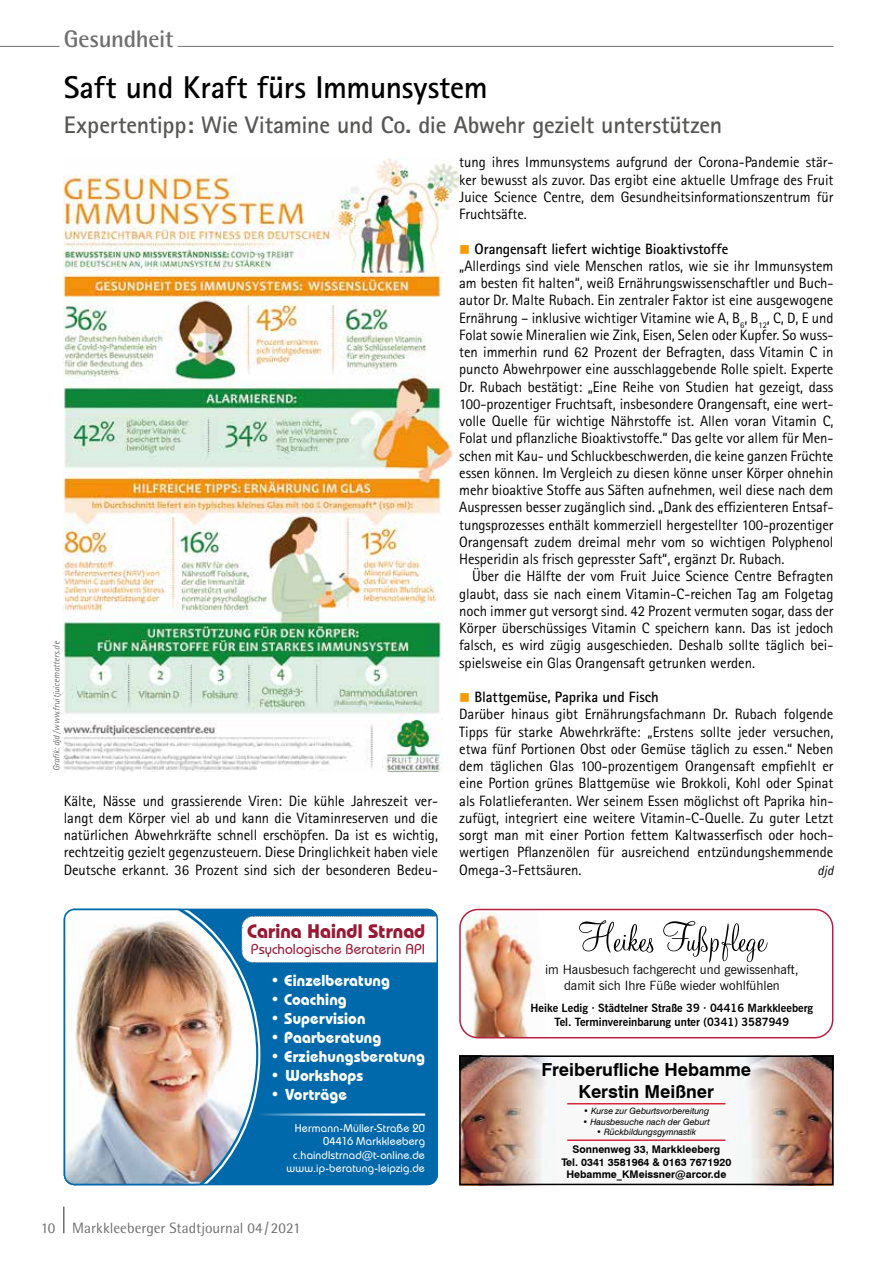
<style>
.page{position:relative;width:893px;height:1263px;background:#fff}
.page>*{position:absolute;margin:0;border:0;box-sizing:border-box;transform-origin:0 0}
.t1{font:700 31.5px "Rotis Sans Serif";letter-spacing:-.005em;color:#000}
.t2{font:700 24px "Rotis Sans Serif";letter-spacing:-.015em;color:#575756}
.t3{font:700 24px "Rotis Semi Sans";letter-spacing:-.015em;color:#706f6f}
.t4{font:700 19.5px "Bauhaus IT Cby BT";letter-spacing:.005em;color:#991834}
.t5{font:700 18px/21.6px "Swiss 721 BT";color:#000;text-align:center}
.t6{font:700 15.75px "Bauhaus IT Cby BT";letter-spacing:.01em;color:#fff}
.t7{font:15px/17.2px "Rotis Sans Serif";letter-spacing:-.005em;color:#000;text-align:justify}
.t8{font:15px "Rotis Semi Sans";color:#706f6f}
.t9{font:500 14.25px "Bauhaus IT Cby BT";letter-spacing:.005em;color:#991834}
.t10{font:italic 13.5px "Rotis Sans Serif";color:#000}
.t11{font:12.75px/15.5px "News Gothic BT";color:#000;text-align:center}
.t12{font:500 11.25px/13.5px "Bauhaus IT Cby BT";letter-spacing:.015em;color:#fff;text-align:right}
.t13{font:700 11.25px/13.5px "News Gothic BT";color:#000;text-align:center}
.t14{font:700 10.5px/12.6px "Swiss 721 BT";color:#000;text-align:center}
.t15{font:italic 9px "Rotis Sans Serif";color:#706f6f}
.t16{font:italic 8.7px "Swiss 721 BT";color:#000}
.s1{color:#f59c00}
.s2{font-weight:700}
</style>
<div class="page">
<hr style="left:63px;top:1206px;width:2px;height:27px;background:#706f6f">
<hr style="left:0;top:46px;width:833px;height:1px;background:#706f6f">
<hr style="left:60px;top:46px;width:118px;height:1px;background:#fff">
<div style="left:64px;top:909px;width:374px;height:276px;background:#0069ab;border-radius:11px"></div>
<hr style="left:258px;top:1113px;width:167px;height:3px;background:#fff">
<div style="left:260px;top:916px;width:175px;height:47px;background:#fff"></div>
<img style="left:64px;top:909px;width:192px;height:276px">
<div style="left:64px;top:909px;width:374px;height:276px;border:2px solid #0069ab;border-radius:10px"></div>
<div style="left:466px;top:1055px;width:361px;height:130px;background:#f8f8f8"></div>
<img style="left:462px;top:1058px;width:85px;height:124px">
<hr style="left:567px;top:1103px;width:158px;height:1px;background:#d4293d">
<hr style="left:567px;top:1139px;width:158px;height:2px;background:#d4293d">
<img style="left:746px;top:1058px;width:84px;height:124px">
<div style="left:459px;top:1055px;width:374px;height:130px;border:2px solid #000"></div>
<img style="left:64px;top:159px;width:394px;height:612px">
<img style="left:460px;top:909px;width:75px;height:129px">
<div style="left:459px;top:909px;width:374px;height:129px;border:2px solid #b71e3f;border-radius:18px"></div>
<svg style="left:579px;top:920px;width:188px;height:42px"></svg>
<h2 class="t3" style="left:64px;top:24px;width:111px">Gesundheit</h2>
<h1 class="t1" style="left:64px;top:68px;width:425px">Saft und Kraft fürs Immunsystem</h1>
<h2 class="t2" style="left:64px;top:109px;width:660px">Expertentipp: Wie Vitamine und Co. die Abwehr gezielt unterstützen</h2>
<p class="t15" style="left:51px;top:771px;width:131px;rotate:-90deg">Grafik: djd /www.fruitjuicematters.de</p>
<p class="t7" style="left:64px;top:792px;width:376px">Kälte, Nässe und grassierende Viren: Die kühle Jahreszeit ver&shy;langt dem Körper viel ab und kann die Vitaminreserven und die natürlichen Abwehrkräfte schnell erschöpfen. Da ist es wichtig, rechtzeitig gezielt gegenzusteuern. Diese Dringlichkeit haben viele Deutsche erkannt. 36 Prozent sind sich der besonderen Bedeu-</p>
<h3 class="t4" style="left:247px;top:919px;width:179px">Carina Haindl Strnad</h3>
<p class="t9" style="left:251px;top:940px;width:176px">Psychologische Beraterin API</p>
<p class="t6" style="left:270px;top:971px;width:121px">• Einzelberatung</p>
<p class="t6" style="left:270px;top:990px;width:78px">• Coaching</p>
<p class="t6" style="left:270px;top:1009px;width:97px">• Supervision</p>
<p class="t6" style="left:270px;top:1028px;width:112px">• Paarberatung</p>
<p class="t6" style="left:270px;top:1047px;width:156px">• Erziehungsberatung</p>
<p class="t6" style="left:270px;top:1066px;width:94px">• Workshops</p>
<p class="t6" style="left:270px;top:1084px;width:78px">• Vorträge</p>
<p class="t12" style="left:287px;top:1121px;width:140px">Hermann-Müller-Straße 20<br>04416 Markkleeberg c.haindlstrnad@t-online.de www.ip-beratung-leipzig.de</p>
<p class="t8" style="left:41px;top:1219px;width:261px">10 Markkleeberger Stadtjournal 04/2021</p>
<p class="t7" style="left:459px;top:153px;width:376px">tung ihres Immunsystems aufgrund der Corona-Pandemie stär&shy;ker bewusst als zuvor. Das ergibt eine aktuelle Umfrage des Fruit Juice Science Centre, dem Gesundheitsinformationszentrum für Fruchtsäfte.</p>
<p class="t7" style="left:459px;top:240px;width:376px;text-align:left"><span class="s1">■</span> <span class="s2">Orangensaft liefert wichtige Bioaktivstoffe<br></span>„Allerdings sind viele Menschen ratlos, wie sie ihr Immunsystem am besten fit halten“, weiß Ernährungswissenschaftler und Buch&shy;autor Dr. Malte Rubach. Ein zentraler Faktor ist eine ausgewogene Ernährung – inklusive wichtiger Vitamine wie A, B<sub>6</sub>, B<sub>12</sub>, C, D, E und Folat sowie Mineralien wie Zink, Eisen, Selen oder Kupfer. So wuss&shy;ten immerhin rund 62 Prozent der Befragten, dass Vitamin C in puncto Abwehrpower eine ausschlaggebende Rolle spielt. Experte Dr. Rubach bestätigt: „Eine Reihe von Studien hat gezeigt, dass 100-prozentiger Fruchtsaft, insbesondere Orangensaft, eine wert&shy;volle Quelle für wichtige Nährstoffe ist. Allen voran Vitamin C, Folat und pflanzliche Bioaktivstoffe.“ Das gelte vor allem für Men&shy;schen mit Kau- und Schluckbeschwerden, die keine ganzen Früchte essen können. Im Vergleich zu diesen könne unser Körper ohnehin mehr bioaktive Stoffe aus Säften aufnehmen, weil diese nach dem Auspressen besser zugänglich sind. „Dank des effizienteren Entsaf&shy;tungsprozesses enthält kommerziell hergestellter 100-prozentiger Orangensaft zudem dreimal mehr vom so wichtigen Polyphenol Hesperidin als frisch gepresster Saft“, ergänzt Dr. Rubach.</p>
<p class="t7" style="left:459px;top:567px;width:376px;text-indent:13px">Über die Hälfte der vom Fruit Juice Science Centre Befragten glaubt, dass sie nach einem Vitamin-C-reichen Tag am Folgetag noch immer gut versorgt sind. 42 Prozent vermuten sogar, dass der Körper überschüssiges Vitamin C speichern kann. Das ist jedoch falsch, es wird zügig ausgeschieden. Deshalb sollte täglich bei&shy;spielsweise ein Glas Orangensaft getrunken werden.</p>
<p class="t7" style="left:459px;top:688px;width:376px;text-align:left"><span class="s1">■</span> <span class="s2">Blattgemüse, Paprika und Fisch<br></span>Darüber hinaus gibt Ernährungsfachmann Dr. Rubach folgende Tipps für starke Abwehrkräfte: „Erstens sollte jeder versuchen, etwa fünf Portionen Obst oder Gemüse täglich zu essen.“ Neben dem täglichen Glas 100-prozentigem Orangensaft empfiehlt er eine Portion grünes Blattgemüse wie Brokkoli, Kohl oder Spinat als Folatlieferanten. Wer seinem Essen möglichst oft Paprika hin&shy;zufügt, integriert eine weitere Vitamin-C-Quelle. Zu guter Letzt sorgt man mit einer Portion fettem Kaltwasserfisch oder hoch&shy;wertigen Pflanzenölen für ausreichend entzündungshemmende Omega-3-Fettsäuren.</p>
<p class="t10" style="left:818px;top:862px;width:17px">djd</p>
<p class="t11" style="left:545px;top:962px;width:255px">im Hausbesuch fachgerecht und gewissenhaft, damit sich Ihre Füße wieder wohlfühlen</p>
<p class="t13" style="left:531px;top:1001px;width:284px">Heike Ledig · Städtelner Straße 39 · 04416 Markkleeberg<br>Tel. Terminvereinbarung unter (0341) 3587949</p>
<p class="t5" style="left:542px;top:1058px;width:211px">Freiberufliche Hebamme<br>Kerstin Meißner</p>
<p class="t16" style="left:583px;top:1105px;width:127px">• Kurse zur Geburtsvorbereitung</p>
<p class="t16" style="left:583px;top:1116px;width:128px">• Hausbesuche nach der Geburt</p>
<p class="t16" style="left:596px;top:1126px;width:101px">• Rückbildungsgymnastik</p>
<p class="t14" style="left:561px;top:1143px;width:172px">Sonnenweg 33, Markkleeberg<br>Tel. 0341 3581964 &amp; 0163 7671920<br>Hebamme_KMeissner@arcor.de</p>
</div>
